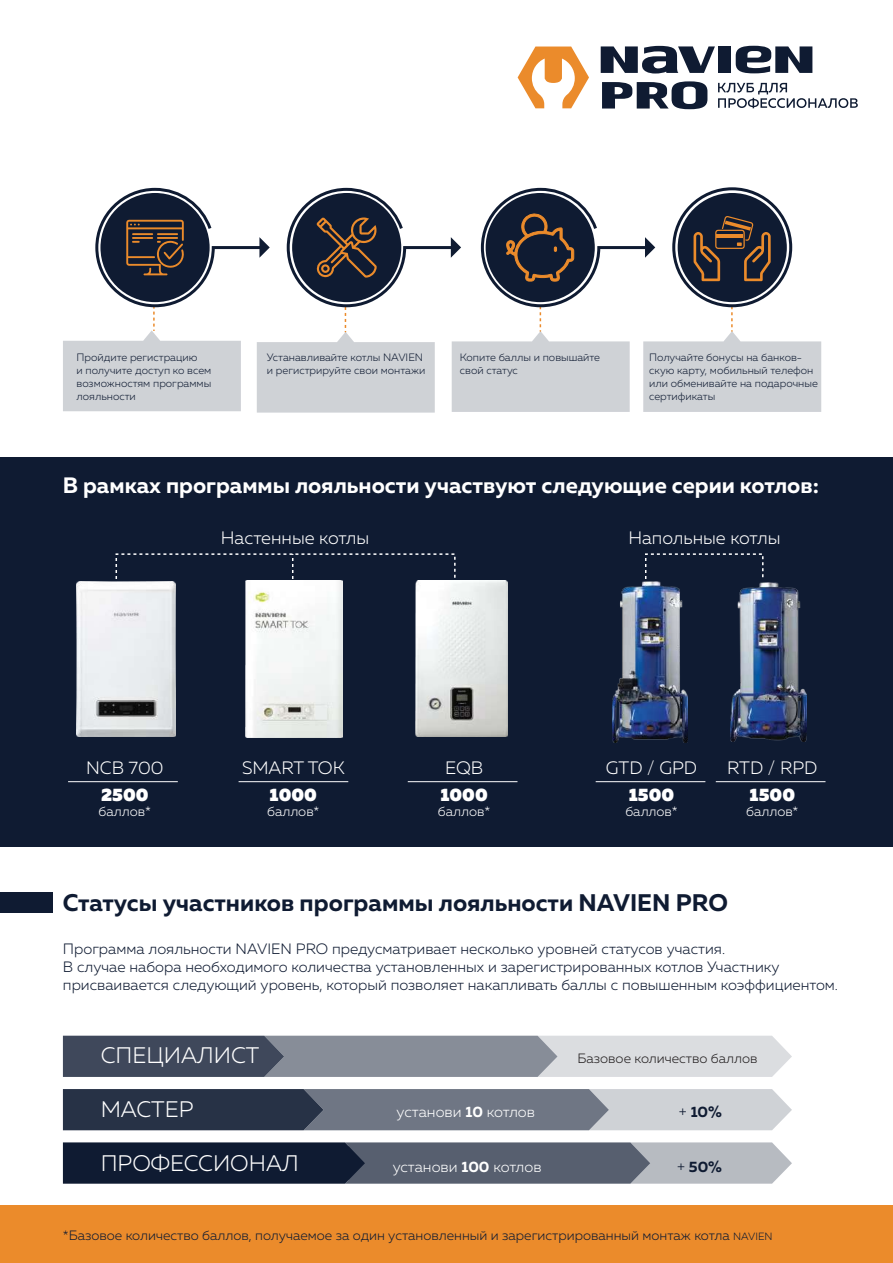
<style>
.page{position:relative;width:893px;height:1263px;background:#fff}
.page>*{position:absolute;margin:0;border:0;box-sizing:border-box;transform-origin:0 0}
.t1{font:700 24px "Muller";color:#0f1b32}
.t2{font:300 22.5px "Muller";color:#fff}
.t3{font:700 22.2px "Muller";color:#fff}
.t4{font:300 18px "Muller";color:#fff}
.t5{font:900 18px "Muller";color:#fff}
.t6{font:300 15px/18px "Muller";color:#0f1b32}
.t7{font:300 15px "Muller";color:#fff}
.t8{font:700 15px "Muller";color:#0f1b32}
.t9{font:300 13.5px "Muller";color:#0f1b32}
.t10{font:300 13.5px "Muller";color:#fff}
.t11{font:300 13.5px "Muller";color:#231f20}
.t12{font:300 10.65px/12.8px "Muller";color:#0f1b32}
.s1{font-weight:700}
.s2{font-weight:300}
.s3{font-size:10.5px}
</style>
<div class="page">
<svg style="left:63px;top:1036px;width:729px;height:41px;background:#8e949f"></svg>
<svg style="left:63px;top:1089px;width:729px;height:41px;background:#707785"></svg>
<svg style="left:63px;top:1142px;width:729px;height:42px;background:#525a6b"></svg>
<div style="left:0;top:1205px;width:893px;height:58px;background:#eb8b2b"></div>
<svg style="left:718px;top:83px;width:140px;height:25px"></svg>
<svg style="left:518px;top:47px;width:71px;height:61px"></svg>
<div style="left:718px;top:46px;width:13px;height:27px;background:#0f1b32"></div>
<svg style="left:736px;top:46px;width:76px;height:27px"></svg>
<svg style="left:601px;top:46px;width:114px;height:28px"></svg>
<svg style="left:602px;top:81px;width:105px;height:28px"></svg>
<div style="left:0;top:457px;width:893px;height:389px;background:#0f1b32"></div>
<svg style="left:63px;top:187px;width:758px;height:226px"></svg>
<div style="left:672px;top:187px;width:120px;height:120px;border:3px solid #0f1b32;border-radius:50%"></div>
<div style="left:0;top:892px;width:53px;height:21px;background:#0f1b32"></div>
<svg style="left:292px;top:554px;width:1px;height:25px"></svg>
<img style="left:77px;top:581px;width:98px;height:155px">
<img style="left:245px;top:581px;width:97px;height:156px">
<img style="left:416px;top:581px;width:91px;height:156px">
<img style="left:612px;top:581px;width:75px;height:162px">
<img style="left:731px;top:582px;width:75px;height:160px">
<hr style="left:239px;top:781px;width:109px;height:1px;background:#fff">
<hr style="left:68px;top:781px;width:110px;height:1px;background:#fff">
<hr style="left:408px;top:781px;width:109px;height:1px;background:#fff">
<hr style="left:596px;top:781px;width:109px;height:1px;background:#fff">
<hr style="left:716px;top:781px;width:109px;height:1px;background:#fff">
<p class="t12" style="left:77px;top:351px;width:136px">Пройдите регистрацию<br>и получите доступ ко всем возможностям программы лояльности</p>
<p class="t12" style="left:267px;top:351px;width:160px">Устанавливайте котлы NAVIEN и регистрируйте свои монтажи</p>
<p class="t12" style="left:460px;top:351px;width:142px">Копите баллы и повышайте свой статус</p>
<p class="t12" style="left:649px;top:351px;width:170px">Получайте бонусы на банков&shy;скую карту, мобильный телефон или обменивайте на подарочные сертификаты</p>
<h3 class="t3" style="left:63px;top:471px;width:758px">В рамках программы лояльности участвуют следующие серии котлов:</h3>
<p class="t4" style="left:221px;top:527px;width:150px">Настенные котлы</p>
<p class="t4" style="left:628px;top:527px;width:154px">Напольные котлы</p>
<p class="t4" style="left:86px;top:757px;width:79px">NCB 700</p>
<p class="t5" style="left:101px;top:783px;width:49px">2500</p>
<p class="t10" style="left:99px;top:803px;width:54px">баллов*</p>
<p class="t4" style="left:242px;top:757px;width:104px">SMART TOK</p>
<p class="t5" style="left:270px;top:783px;width:49px">1000</p>
<p class="t10" style="left:267px;top:803px;width:54px">баллов*</p>
<p class="t4" style="left:445px;top:757px;width:40px">EQB</p>
<p class="t5" style="left:440px;top:783px;width:49px">1000</p>
<p class="t10" style="left:438px;top:803px;width:54px">баллов*</p>
<p class="t4" style="left:606px;top:757px;width:93px">GTD / GPD</p>
<p class="t5" style="left:629px;top:783px;width:47px">1500</p>
<p class="t10" style="left:625px;top:803px;width:54px">баллов*</p>
<p class="t4" style="left:727px;top:757px;width:92px">RTD / RPD</p>
<p class="t5" style="left:750px;top:783px;width:47px">1500</p>
<p class="t10" style="left:746px;top:803px;width:54px">баллов*</p>
<h1 class="t1" style="left:63px;top:887px;width:667px">Статусы участников программы лояльности NAVIEN PRO</h1>
<p class="t6" style="left:63px;top:940px;width:777px">Программа лояльности NAVIEN PRO предусматривает несколько уровней статусов участия.<br>В случае набора необходимого количества установленных и зарегистрированных котлов Участнику присваивается следующий уровень, который позволяет накапливать баллы с повышенным коэффициентом.</p>
<h2 class="t2" style="left:101px;top:1042px;width:160px">СПЕЦИАЛИСТ</h2>
<h2 class="t2" style="left:101px;top:1096px;width:94px">МАСТЕР</h2>
<h2 class="t2" style="left:101px;top:1150px;width:200px">ПРОФЕССИОНАЛ</h2>
<p class="t7" style="left:397px;top:1103px;width:140px">установи <span class="s1">10</span> котлов</p>
<p class="t7" style="left:393px;top:1158px;width:150px">установи <span class="s1">100</span> котлов</p>
<p class="t11" style="left:578px;top:1050px;width:182px">Базовое количество баллов</p>
<p class="t8" style="left:679px;top:1102px;width:45px"><span class="s2">+</span> 10%</p>
<p class="t8" style="left:677px;top:1157px;width:47px"><span class="s2">+</span> 50%</p>
<p class="t9" style="left:63px;top:1227px;width:711px">*Базовое количество баллов, получаемое за один установленный и зарегистрированный монтаж котла <span class="s3">NAVIEN</span></p>
</div>
